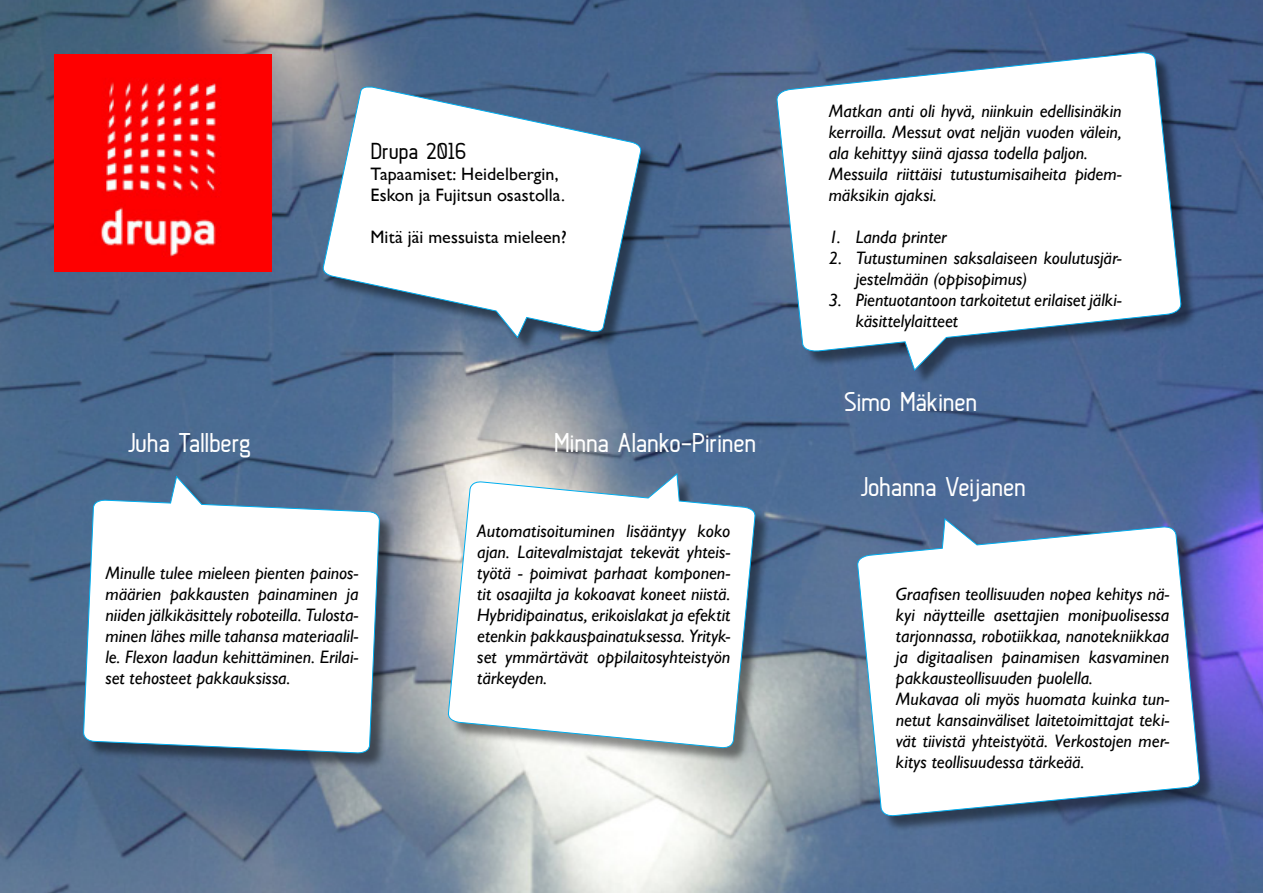
<style>
.page{position:relative;width:1263px;height:893px;background:#fff}
.page>*{position:absolute;margin:0;border:0;box-sizing:border-box;transform-origin:0 0}
.t1{font:27px "Anson";letter-spacing:-.005em;color:#fff}
.t2{font:22.95px "Anson";letter-spacing:-.01em;color:#000}
.t3{font:italic 18px/21px "Gill Sans";letter-spacing:.005em;color:#000}
.t4{font:18px/21px "Gill Sans";color:#000}
</style>
<div class="page">
<img style="left:0;top:0;width:1263px;height:893px">
<div style="left:85px;top:480px;width:309px;height:289px;background:#000;opacity:.45"></div>
<svg style="left:83px;top:476px;width:297px;height:277px"></svg>
<div style="left:326px;top:89px;width:331px;height:264px;background:#000;opacity:.45"></div>
<svg style="left:322px;top:85px;width:320px;height:253px"></svg>
<div style="left:451px;top:477px;width:320px;height:287px;background:#000;opacity:.45"></div>
<svg style="left:448px;top:473px;width:308px;height:276px"></svg>
<img style="left:54px;top:54px;width:218px;height:218px">
<div style="left:780px;top:55px;width:417px;height:330px;background:#000;opacity:.45"></div>
<svg style="left:776px;top:51px;width:406px;height:320px"></svg>
<div style="left:861px;top:522px;width:354px;height:310px;background:#000;opacity:.45"></div>
<svg style="left:857px;top:518px;width:343px;height:299px"></svg>
<p class="t2" style="left:370px;top:138px;width:98px">Drupa 2016</p>
<p class="t4" style="left:370px;top:163px;width:196px">Tapaamiset: Heidelbergin,<br>Eskon ja Fujitsun osastolla.</p>
<p class="t4" style="left:370px;top:226px;width:198px">Mitä jäi messuista mieleen?</p>
<h1 class="t1" style="left:128px;top:428px;width:125px">Juha Tallberg</h1>
<h1 class="t1" style="left:554px;top:428px;width:204px">Minna Alanko-Pirinen</h1>
<p class="t3" style="left:105px;top:562px;width:255px;text-align:justify">Minulle tulee mieleen pienten painos&shy;määrien pakkausten painaminen ja niiden jälkikäsittely roboteilla. Tulosta&shy;minen lähes mille tahansa materiaalil&shy;le. Flexon laadun kehittäminen. Erilai&shy;set tehosteet pakkauksissa.</p>
<p class="t3" style="left:477px;top:520px;width:255px;text-align:justify">Automatisoituminen lisääntyy koko ajan. Laitevalmistajat tekevät yhteis&shy;työtä - poimivat parhaat komponen&shy;tit osaajilta ja kokoavat koneet niistä.<br>Hybridipainatus, erikoislakat ja efektit etenkin pakkauspainatuksessa. Yrityk&shy;set ymmärtävät oppilaitosyhteistyön tärkeyden.</p>
<p class="t3" style="left:829px;top:100px;width:295px">Matkan anti oli hyvä, niinkuin edellisinäkin kerroilla. Messut ovat neljän vuoden välein, ala kehittyy siinä ajassa todella paljon.<br>Messuila riittäisi tutustumisaiheita pidem&shy;mäksikin ajaksi.</p>
<p class="t3" style="left:829px;top:226px;width:120px">1. Landa printer</p>
<p class="t3" style="left:856px;top:247px;width:268px;text-indent:-27px">2. Tutustuminen saksalaiseen koulutusjär&shy;jestelmään (oppisopimus)</p>
<p class="t3" style="left:856px;top:289px;width:267px;text-indent:-27px">3. Pientuotantoon tarkoitetut erilaiset jälki&shy;käsittelylaitteet</p>
<h1 class="t1" style="left:844px;top:387px;width:135px">Simo Mäkinen</h1>
<h1 class="t1" style="left:860px;top:471px;width:167px">Johanna Veijanen</h1>
<p class="t3" style="left:896px;top:583px;width:275px">Graafisen teollisuuden nopea kehitys nä&shy;kyi näytteille asettajien monipuolisessa tarjonnassa, robotiikkaa, nanotekniikkaa ja digitaalisen painamisen kasvaminen pakkausteollisuuden puolella.<br>Mukavaa oli myös huomata kuinka tun&shy;netut kansainväliset laitetoimittajat teki&shy;vät tiivistä yhteistyötä. Verkostojen mer&shy;kitys teollisuudessa tärkeää.</p>
</div>
